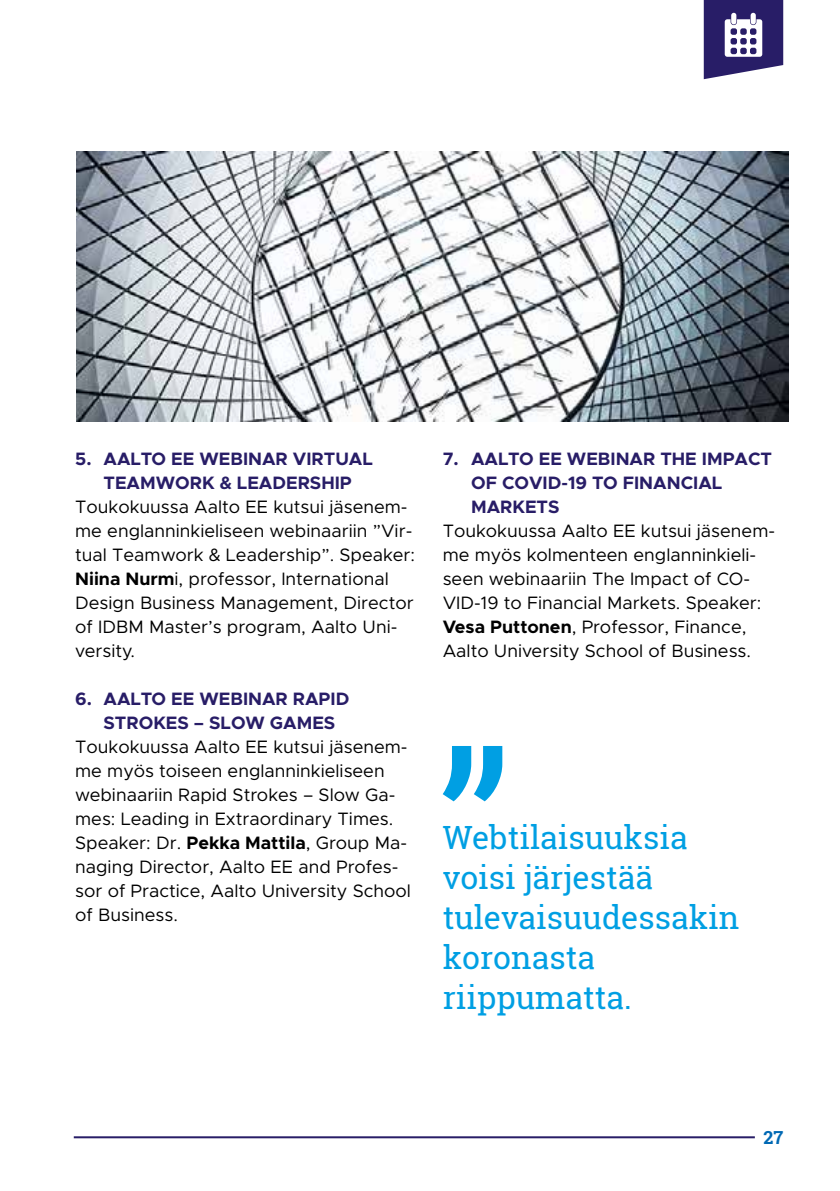
<style>
.page{position:relative;width:840px;height:1191px;background:#fff}
.page>*{position:absolute;margin:0;border:0;box-sizing:border-box;transform-origin:0 0}
.Numeronosto{font:32px/40px "Roboto Slab";color:#009fe3}
.Leipis{font:18px/24px "Metropolis";color:#000}
.t1{font:700 18px/24px "Metropolis";color:#281d67}
.t2{font:700 18px "Roboto Slab";color:#0069b4}
.s1{font-weight:700}
</style>
<div class="page">
<hr style="left:74px;top:1136px;width:680px;height:2px;background:#281d67">
<svg style="left:703px;top:0;width:79px;height:79px"></svg>
<svg style="left:730px;top:13px;width:6px;height:11px"></svg>
<div style="left:750px;top:13px;width:5px;height:11px;background:#fff;border-radius:3px"></div>
<img style="left:77px;top:152px;width:711px;height:269px">
<svg style="left:442px;top:746px;width:60px;height:55px"></svg>
<p class="t1" style="left:75px;top:447px;width:299px;text-align:center">5. AALTO EE WEBINAR VIRTUAL<br>TEAMWORK &amp; LEADERSHIP</p>
<p class="Leipis" style="left:75px;top:495px;width:341px">Toukokuussa Aalto EE kutsui jäsenem&shy;me englanninkieliseen webinaariin ”Vir&shy;tual Teamwork &amp; Leadership”. Speaker:<br><span class="s1">Niina Nurm</span>i, professor, International Design Business Management, Director of IDBM Master’s program, Aalto Uni&shy;versity.</p>
<p class="t1" style="left:103px;top:687px;width:247px;text-indent:-28px">6. AALTO EE WEBINAR RAPID<br>STROKES – SLOW GAMES</p>
<p class="Leipis" style="left:75px;top:735px;width:337px">Toukokuussa Aalto EE kutsui jäsenem&shy;me myös toiseen englanninkieliseen webinaariin Rapid Strokes – Slow Ga&shy;mes: Leading in Extraordinary Times.<br>Speaker: Dr. <span class="s1">Pekka Mattila</span>, Group Ma&shy;naging Director, Aalto EE and Profes&shy;sor of Practice, Aalto University School of Business.</p>
<p class="t1" style="left:471px;top:447px;width:302px;text-indent:-28px">7. AALTO EE WEBINAR THE IMPACT<br>OF COVID-19 TO FINANCIAL<br>MARKETS</p>
<p class="Leipis" style="left:442px;top:519px;width:334px">Toukokuussa Aalto EE kutsui jäsenem&shy;me myös kolmenteen englanninkieli&shy;seen webinaariin The Impact of CO-VID-19 to Financial Markets. Speaker:<br><span class="s1">Vesa Puttonen</span>, Professor, Finance, Aalto University School of Business.</p>
<p class="Numeronosto" style="left:442px;top:817px;width:298px">Webtilaisuuksia voisi järjestää tulevaisuudessakin koronasta riippumatta.</p>
<p class="t2" style="left:763px;top:1125px;width:21px">27</p>
</div>
